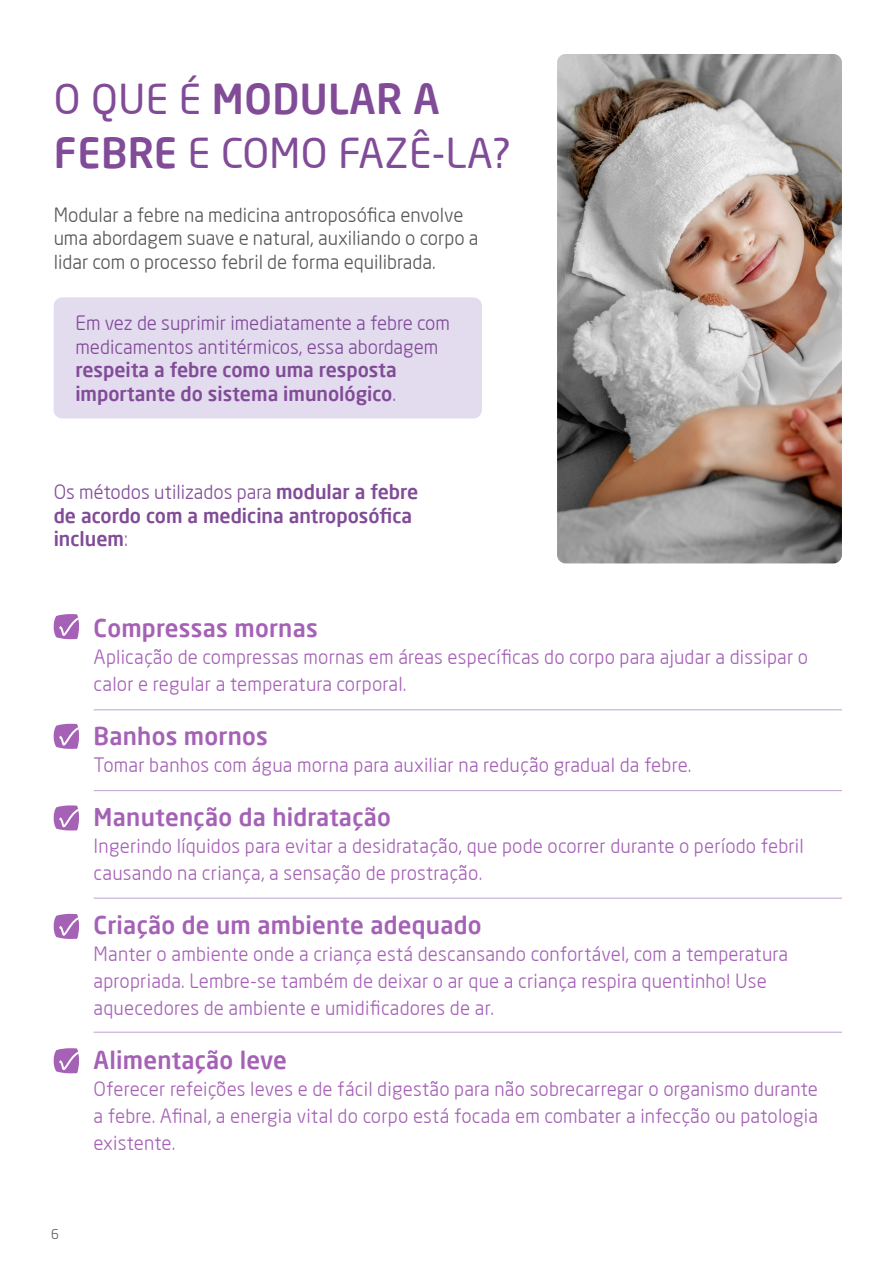
<style>
.page{position:relative;width:893px;height:1263px;background:#fff}
.page>*{position:absolute;margin:0;border:0;box-sizing:border-box;transform-origin:0 0}
.t1{font:500 40.5px/54px "Neo Sans Weleda";letter-spacing:.01em;color:#814b98}
.t2{font:700 24px "Neo Sans Weleda";letter-spacing:.01em;color:#a561b6}
.t3{font:19.5px/27px "Neo Sans Weleda";letter-spacing:.01em;color:#a561b6}
.t4{font:700 19.5px/23.4px "Neo Sans Weleda";color:#814b98}
.t5{font:19.5px/23.4px "Neo Sans Weleda";color:#575756}
.t6{font:19.5px/23.4px "Neo Sans Weleda";color:#814b98}
.t7{font:13.5px "Neo Sans Weleda";color:#575756}
.s1{font-weight:700}
.s2{font-weight:400}
</style>
<div class="page">
<svg style="left:54px;top:614px;width:25px;height:26px"></svg>
<svg style="left:54px;top:724px;width:26px;height:25px"></svg>
<svg style="left:54px;top:805px;width:25px;height:26px"></svg>
<svg style="left:54px;top:914px;width:25px;height:25px"></svg>
<hr style="left:94px;top:709px;width:748px;height:1px;background:#bca4cf">
<svg style="left:54px;top:1048px;width:25px;height:26px"></svg>
<hr style="left:94px;top:790px;width:748px;height:1px;background:#bca4cf">
<hr style="left:94px;top:898px;width:748px;height:1px;background:#bca4cf">
<hr style="left:94px;top:1032px;width:748px;height:1px;background:#bca4cf">
<img style="left:557px;top:54px;width:285px;height:509px">
<div style="left:54px;top:297px;width:428px;height:121px;background:#e3dbee;border-radius:9px"></div>
<h1 class="t1" style="left:54px;top:72px;width:459px">O QUE É <span class="s1">MODULAR A<br>FEBRE</span> E COMO FAZÊ-LA?</h1>
<p class="t5" style="left:54px;top:203px;width:426px">Modular a febre na medicina antroposófica envolve uma abordagem suave e natural, auxiliando o corpo a lidar com o processo febril de forma equilibrada.</p>
<p class="t6" style="left:75px;top:311px;width:376px">Em vez de suprimir imediatamente a febre com medicamentos antitérmicos, essa abordagem</p>
<p class="t4" style="left:75px;top:358px;width:323px">respeita a febre como uma resposta importante do sistema imunológico<span class="s2">.</span></p>
<p class="t4" style="left:54px;top:480px;width:366px"><span class="s2">Os métodos utilizados para</span> modular a febre de acordo com a medicina antroposófica incluem<span class="s2">:</span></p>
<p class="t7" style="left:51px;top:1226px;width:9px">6</p>
<p class="t2" style="left:94px;top:613px;width:226px">Compressas mornas</p>
<p class="t3" style="left:94px;top:643px;width:716px">Aplicação de compressas mornas em áreas específicas do corpo para ajudar a dissipar o calor e regular a temperatura corporal.</p>
<p class="t2" style="left:94px;top:721px;width:176px">Banhos mornos</p>
<p class="t3" style="left:94px;top:751px;width:599px">Tomar banhos com água morna para auxiliar na redução gradual da febre.</p>
<p class="t2" style="left:94px;top:802px;width:299px">Manutenção da hidratação</p>
<p class="t3" style="left:94px;top:832px;width:712px">Ingerindo líquidos para evitar a desidratação, que pode ocorrer durante o período febril causando na criança, a sensação de prostração.</p>
<p class="t2" style="left:94px;top:910px;width:390px">Criação de um ambiente adequado</p>
<p class="t3" style="left:94px;top:940px;width:696px">Manter o ambiente onde a criança está descansando confortável, com a temperatura apropriada. Lembre-se também de deixar o ar que a criança respira quentinho! Use aquecedores de ambiente e umidificadores de ar.</p>
<p class="t2" style="left:94px;top:1045px;width:195px">Alimentação leve</p>
<p class="t3" style="left:94px;top:1075px;width:726px;text-align:justify">Oferecer refeições leves e de fácil digestão para não sobrecarregar o organismo durante a febre. Afinal, a energia vital do corpo está focada em combater a infecção ou patologia existente.</p>
</div>
